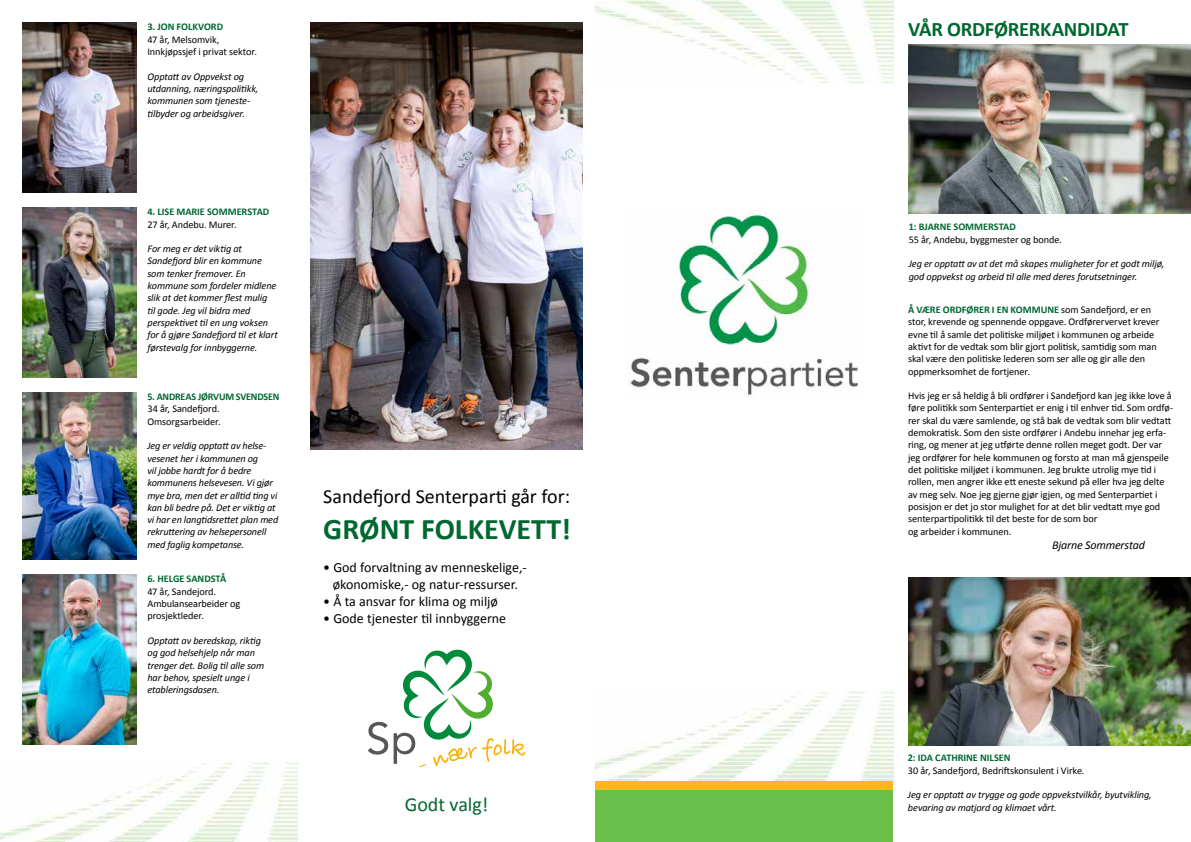
<style>
.page{position:relative;width:1191px;height:842px;background:#fff}
.page>*{position:absolute;margin:0;border:0;box-sizing:border-box;transform-origin:0 0}
.t1{font:700 30px "Calibri";color:#006730}
.t2{font:700 20.6px "Calibri";letter-spacing:-.015em;color:#006730}
.t3{font:20px "Calibri";color:#000}
.t4{font:20px "Calibri";color:#006730}
.t5{font:14px/16.8px "Calibri";color:#000;text-align:center}
.t6{font:italic 12px "Calibri";letter-spacing:-.015em;color:#000}
.t7{font:10.3px/12.3px "Calibri";letter-spacing:-.01em;color:#000}
.t8{font:italic 10.3px/12.3px "Calibri";letter-spacing:-.015em;color:#000}
.t9{font:700 10.3px "Calibri";letter-spacing:-.005em;color:#006730}
.s1{font-weight:700;color:#006730}
</style>
<div class="page">
<img style="left:0;top:761px;width:298px;height:81px">
<img style="left:310px;top:23px;width:272px;height:426px">
<div style="left:595px;top:789px;width:298px;height:53px;background:#6abf4b"></div>
<img style="left:908px;top:578px;width:283px;height:167px">
<img style="left:23px;top:575px;width:113px;height:170px">
<img style="left:23px;top:392px;width:113px;height:168px">
<img style="left:23px;top:207px;width:113px;height:171px">
<img style="left:23px;top:23px;width:113px;height:170px">
<img style="left:908px;top:45px;width:283px;height:168px">
<img style="left:630px;top:207px;width:228px;height:188px">
<div style="left:595px;top:781px;width:298px;height:8px;background:#ffb71b"></div>
<svg style="left:368px;top:650px;width:157px;height:117px"></svg>
<img style="left:595px;top:691px;width:298px;height:90px">
<img style="left:595px;top:0;width:298px;height:84px">
<p class="t9" style="left:147px;top:20px;width:77px">3. JON FOLKVORD</p>
<p class="t7" style="left:147px;top:33px;width:111px">47 år, Melsomvik,<br>Innkjøpssjef i privat sektor.</p>
<p class="t8" style="left:147px;top:70px;width:113px">Opptatt av Oppvekst og utdanning, næringspolitikk, kommunen som tjeneste&shy;tilbyder og arbeidsgiver.</p>
<p class="t9" style="left:147px;top:204px;width:123px">4. LISE MARIE SOMMERSTAD</p>
<p class="t7" style="left:147px;top:217px;width:91px">27 år, Andebu. Murer.</p>
<p class="t8" style="left:147px;top:242px;width:132px">For meg er det viktig at<br>Sandefjord blir en kommune som tenker fremover. En kommune som fordeler midlene slik at det kommer flest mulig til gode. Jeg vil bidra med perspektivet til en ung voksen for å gjøre Sandefjord til et klart førstevalg for innbyggerne.</p>
<p class="t9" style="left:147px;top:389px;width:133px">5. ANDREAS JØRVUM SVENDSEN</p>
<p class="t7" style="left:147px;top:402px;width:75px">34 år, Sandefjord.<br>Omsorgsarbeider.</p>
<p class="t8" style="left:147px;top:439px;width:132px">Jeg er veldig opptatt av helse&shy;vesenet her i kommunen og<br>vil jobbe hardt for å bedre kommunens helsevesen. Vi gjør mye bra, men det er alltid ting vi kan bli bedre på. Det er viktig at vi har en langtidsrettet plan med rekruttering av helsepersonell med faglig kompetanse.</p>
<p class="t9" style="left:147px;top:572px;width:80px">6. HELGE SANDSTÅ</p>
<p class="t7" style="left:147px;top:585px;width:94px">47 år, Sandejord.<br>Ambulansearbeider og prosjektleder.</p>
<p class="t8" style="left:147px;top:634px;width:118px">Opptatt av beredskap, riktig og god helsehjelp når man trenger det. Bolig til alle som har behov, spesielt unge i etableringsdasen.</p>
<h3 class="t3" style="left:323px;top:484px;width:248px">Sandefjord Senterparti går for:</h3>
<h1 class="t1" style="left:323px;top:507px;width:249px">GRØNT FOLKEVETT!</h1>
<h3 class="t5" style="left:323px;top:558px;width:205px">• God forvaltning av menneskelige,- økonomiske,- og natur-ressurser.</h3>
<h3 class="t5" style="left:323px;top:592px;width:176px">• Å ta ansvar for klima og miljø</h3>
<h3 class="t5" style="left:323px;top:609px;width:184px">• Gode tjenester til innbyggerne</h3>
<h3 class="t4" style="left:405px;top:792px;width:85px">Godt valg!</h3>
<h2 class="t2" style="left:908px;top:15px;width:222px">VÅR ORDFØRERKANDIDAT</h2>
<p class="t9" style="left:908px;top:220px;width:108px">1: BJARNE SOMMERSTAD</p>
<p class="t7" style="left:908px;top:233px;width:155px">55 år, Andebu, byggmester og bonde.</p>
<p class="t8" style="left:908px;top:257px;width:257px">Jeg er opptatt av at det må skapes muligheter for et godt miljø, god oppvekst og arbeid til alle med deres forutsetninger.</p>
<p class="t7" style="left:908px;top:303px;width:253px"><span class="s1">Å VÆRE ORDFØRER I EN KOMMUNE</span> som Sandefjord, er en stor, krevende og spennende oppgave. Ordførervervet krever evne til å samle det politiske miljøet i kommunen og arbeide aktivt for de vedtak som blir gjort politisk, samtidig som man skal være den politiske lederen som ser alle og gir alle den oppmerksomhet de fortjener.</p>
<p class="t7" style="left:908px;top:389px;width:267px">Hvis jeg er så heldig å bli ordfører i Sandefjord kan jeg ikke love å føre politikk som Senterpartiet er enig i til enhver tid. Som ordfø&shy;rer skal du være samlende, og stå bak de vedtak som blir vedtatt demokratisk. Som den siste ordfører i Andebu innehar jeg erfa&shy;ring, og mener at jeg utførte denne rollen meget godt. Der var jeg ordfører for hele kommunen og forsto at man må gjenspeile det politiske miljøet i kommunen. Jeg brukte utrolig mye tid i rollen, men angrer ikke ett eneste sekund på eller hva jeg delte av meg selv. Noe jeg gjerne gjør igjen, og med Senterpartiet i posisjon er det jo stor mulighet for at det blir vedtatt mye god senterpartipolitikk til det beste for de som bor<br>og arbeider i kommunen.</p>
<p class="t6" style="left:1052px;top:537px;width:94px">Bjarne Sommerstad</p>
<p class="t9" style="left:908px;top:751px;width:104px">2: IDA CATHRINE NILSEN</p>
<p class="t7" style="left:908px;top:764px;width:178px">30 år, Sandefjord, Bedriftskonsulent i Virke.</p>
<p class="t8" style="left:908px;top:788px;width:245px">Jeg er opptatt av trygge og gode oppvekstvilkår, byutvikling, bevaring av matjord og klimaet vårt.</p>
</div>
